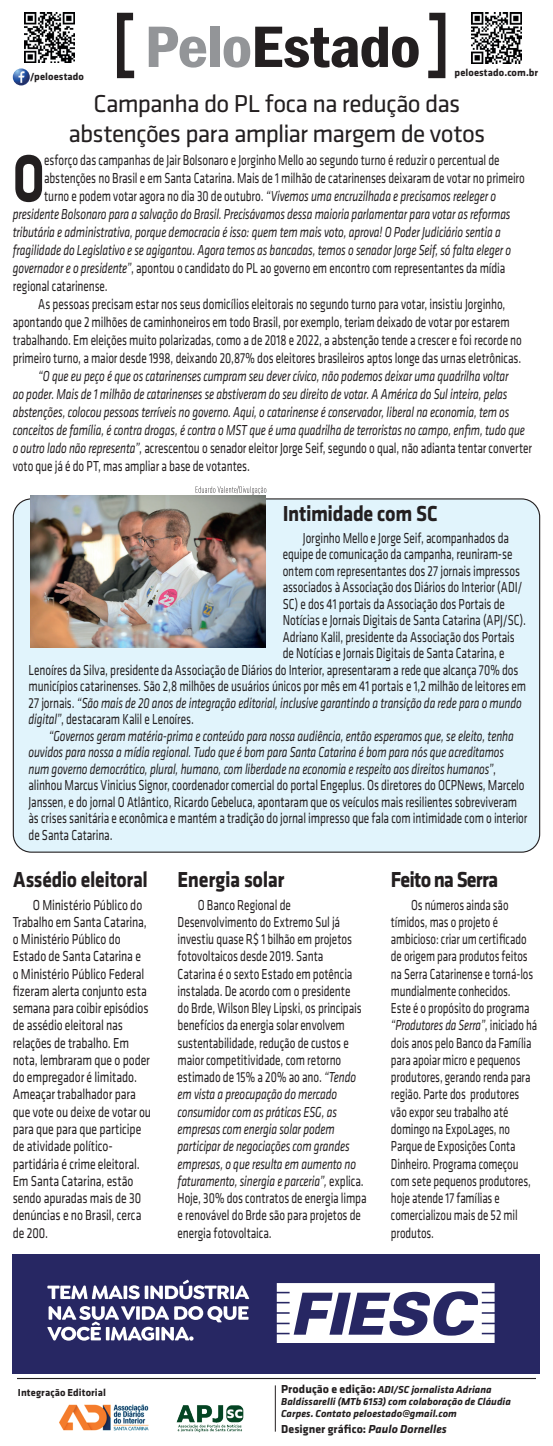
<style>
.page{position:relative;width:553px;height:1446px;background:#fff}
.page>*{position:absolute;margin:0;border:0;box-sizing:border-box;transform-origin:0 0}
.t1{font:700 69px "Klavika CH";color:#231f20;scale:.75 1}
.t2{font:600 condensed 60.45px "Franklin Gothic";letter-spacing:-.02em;color:#231f20;scale:1.1 1}
.t3{font:25.35px/30.5px "Klavika CH";letter-spacing:-.03em;color:#231f20;text-align:center}
.t4{font:700 22.5px "Klavika CH";letter-spacing:-.02em;color:#231f20;scale:.9 1}
.t5{font:700 22.5px "Klavika CH";letter-spacing:-.02em;color:#231f20;scale:.88 1}
.t6{font:700 22.5px "Klavika CH";letter-spacing:-.04em;color:#231f20;scale:.9 1}
.t7{font:15px/17.2px "Klavika CH";letter-spacing:-.01em;color:#231f20;scale:.75 1}
.t8{font:italic 15px/18px "Klavika CH";letter-spacing:-.01em;color:#231f20;scale:.75 1}
.t9{font:15px/17.2px "Klavika CH";letter-spacing:-.01em;color:#231f20;scale:.73 1}
.t10{font:15px/17.2px "Klavika CH";letter-spacing:-.01em;color:#231f20;scale:.78 1}
.t11{font:700 12px "Klavika CH";letter-spacing:.005em;color:#231f20}
.t12{font:italic 700 10.5px/12px "Klavika CH";letter-spacing:.005em;color:#231f20}
.t13{font:700 10.5px "Klavika CH";letter-spacing:.01em;color:#231f20}
.s1{color:#939598}
.s2{font-style:normal}
.s3{font-style:italic}
.s4{font-style:normal;font-size:12px}
</style>
<div class="page">
<div style="left:13px;top:499px;width:526px;height:353px;background:#e1f4fc;border-radius:18px"></div>
<img style="left:59px;top:1404px;width:90px;height:27px">
<hr style="left:275px;top:1385px;width:1px;height:46px;background:#231f20">
<img style="left:24px;top:13px;width:51px;height:50px">
<img style="left:471px;top:13px;width:50px;height:50px">
<img style="left:13px;top:68px;width:17px;height:17px;border-radius:9px">
<hr style="left:17px;top:1378px;width:519px;height:1px;background:#231f20">
<img style="left:30px;top:495px;width:236px;height:152px">
<img style="left:176px;top:1405px;width:68px;height:28px">
<div style="left:13px;top:1254px;width:527px;height:120px;background:#272763"></div>
<svg style="left:47px;top:1285px;width:93px;height:14px"></svg>
<hr style="left:145px;top:1285px;width:3px;height:14px;background:#fff">
<svg style="left:150px;top:1279px;width:79px;height:20px"></svg>
<svg style="left:230px;top:1285px;width:4px;height:14px"></svg>
<svg style="left:235px;top:1285px;width:14px;height:14px"></svg>
<svg style="left:47px;top:1306px;width:201px;height:34px"></svg>
<svg style="left:277px;top:1283px;width:217px;height:60px"></svg>
<svg style="left:428px;top:12px;width:18px;height:67px"></svg>
<svg style="left:117px;top:12px;width:18px;height:67px"></svg>
<svg style="left:196px;top:486px;width:70px;height:9px"></svg>
<h2 class="t2" style="left:144px;top:6px;width:252px"><span class="s1">Pelo</span>Estado</h2>
<p class="t13" style="left:30px;top:69px;width:56px">/peloestado</p>
<p class="t13" style="left:454px;top:65px;width:85px">peloestado.com.br</p>
<h3 class="t3" style="left:68px;top:87px;width:418px">Campanha do PL foca na redução das abstenções para ampliar margem de votos</h3>
<h1 class="t1" style="left:13px;top:129px;width:44px">O</h1>
<p class="t7" style="left:44px;top:151px;width:609px">esforço das campanhas de Jair Bolsonaro e Jorginho Mello ao segundo turno é reduzir o percentual de</p>
<p class="t7" style="left:44px;top:169px;width:642px">abstenções no Brasil e em Santa Catarina. Mais de 1 milhão de catarinenses deixaram de votar no primeiro</p>
<p class="t8" style="left:44px;top:187px;width:604px"><span class="s2">turno e podem votar agora no dia 30 de outubro.</span> “Vivemos uma encruzilhada e precisamos reeleger o</p>
<p class="t8" style="left:13px;top:205px;width:665px">presidente Bolsonaro para a salvação do Brasil. Precisávamos dessa maioria parlamentar para votar as reformas</p>
<p class="t8" style="left:13px;top:223px;width:652px">tributária e administrativa, porque democracia é isso: quem tem mais voto, aprova! O Poder Judiciário sentia a</p>
<p class="t8" style="left:13px;top:241px;width:666px">fragilidade do Legislativo e se agigantou. Agora temos as bancadas, temos o senador Jorge Seif, só falta eleger o</p>
<p class="t7" style="left:13px;top:259px;width:658px"><span class="s3">governador e o presidente”</span>, apontou o candidato do PL ao governo em encontro com representantes da mídia</p>
<p class="t7" style="left:13px;top:277px;width:128px">regional catarinense.</p>
<p class="t7" style="left:38px;top:295px;width:624px">As pessoas precisam estar nos seus domicílios eleitorais no segundo turno para votar, insistiu Jorginho,</p>
<p class="t7" style="left:13px;top:313px;width:664px">apontando que 2 milhões de caminhoneiros em todo Brasil, por exemplo, teriam deixado de votar por estarem</p>
<p class="t7" style="left:13px;top:331px;width:680px">trabalhando. Em eleições muito polarizadas, como a de 2018 e 2022, a abstenção tende a crescer e foi recorde no</p>
<p class="t7" style="left:13px;top:349px;width:679px">primeiro turno, a maior desde 1998, deixando 20,87% dos eleitores brasileiros aptos longe das urnas eletrônicas.</p>
<p class="t8" style="left:13px;top:367px;width:693px;text-indent:26px">“O que eu peço é que os catarinenses cumpram seu dever cívico, não podemos deixar uma quadrilha voltar<br>ao poder. Mais de 1 milhão de catarinenses se abstiveram do seu direito de votar. A América do Sul inteira, pelas abstenções, colocou pessoas terríveis no governo. Aqui, o catarinense é conservador, liberal na economia, tem os conceitos de família, é contra drogas, é contra o MST que é uma quadrilha de terroristas no campo, enfim, tudo que o outro lado não representa”<span class="s2">, acrescentou o senador eleitor Jorge Seif, segundo o qual, não adianta tentar converter voto que já é do PT, mas ampliar a base de votantes.</span></p>
<h3 class="t4" style="left:283px;top:497px;width:174px">Intimidade com SC</h3>
<p class="t7" style="left:303px;top:528px;width:276px">Jorginho Mello e Jorge Seif, acompanhados da</p>
<p class="t7" style="left:283px;top:545px;width:308px">equipe de comunicação da campanha, reuniram-se</p>
<p class="t7" style="left:283px;top:561px;width:318px">ontem com representantes dos 27 jornais impressos</p>
<p class="t7" style="left:283px;top:578px;width:321px">associados à Associação dos Diários do Interior (ADI/</p>
<p class="t7" style="left:283px;top:594px;width:298px">SC) e dos 41 portais da Associação dos Portais de</p>
<p class="t7" style="left:283px;top:611px;width:326px">Notícias e Jornais Digitais de Santa Catarina (APJ/SC).</p>
<p class="t7" style="left:283px;top:627px;width:311px">Adriano Kalil, presidente da Associação dos Portais</p>
<p class="t7" style="left:283px;top:644px;width:297px">de Notícias e Jornais Digitais de Santa Catarina, e</p>
<p class="t7" style="left:29px;top:660px;width:654px">Lenoíres da Silva, presidente da Associação de Diários do Interior, apresentaram a rede que alcança 70% dos</p>
<p class="t7" style="left:29px;top:677px;width:665px">municípios catarinenses. São 2,8 milhões de usuários únicos por mês em 41 portais e 1,2 milhão de leitores em</p>
<p class="t8" style="left:29px;top:693px;width:659px"><span class="s2">27 jornais.</span> “São mais de 20 anos de integração editorial, inclusive garantindo a transição da rede para o mundo</p>
<p class="t7" style="left:29px;top:710px;width:222px"><span class="s3">digital”</span>, destacaram Kalil e Lenoíres.</p>
<p class="t8" style="left:49px;top:726px;width:621px">“Governos geram matéria-prima e conteúdo para nossa audiência, então esperamos que, se eleito, tenha</p>
<p class="t8" style="left:29px;top:743px;width:635px">ouvidos para nossa a mídia regional. Tudo que é bom para Santa Catarina é bom para nós que acreditamos</p>
<p class="t8" style="left:29px;top:759px;width:625px">num governo democrático, plural, humano, com liberdade na economia e respeito aos direitos humanos”<span class="s2">,</span></p>
<p class="t7" style="left:29px;top:776px;width:663px">alinhou Marcus Vinicius Signor, coordenador comercial do portal Engeplus. Os diretores do OCPNews, Marcelo</p>
<p class="t7" style="left:29px;top:792px;width:653px">Janssen, e do jornal O Atlântico, Ricardo Gebeluca, apontaram que os veículos mais resilientes sobreviveram</p>
<p class="t7" style="left:29px;top:809px;width:666px">às crises sanitária e econômica e mantém a tradição do jornal impresso que fala com intimidade com o interior</p>
<p class="t7" style="left:29px;top:825px;width:114px">de Santa Catarina.</p>
<h3 class="t5" style="left:13px;top:863px;width:155px">Assédio eleitoral</h3>
<h3 class="t6" style="left:391px;top:863px;width:121px">Feito na Serra</h3>
<h3 class="t4" style="left:178px;top:863px;width:120px">Energia solar</h3>
<p class="t10" style="left:13px;top:895px;width:179px;text-indent:20px">O Ministério Público do<br>Trabalho em Santa Catarina, o Ministério Público do<br>Estado de Santa Catarina e<br>o Ministério Público Federal fizeram alerta conjunto esta semana para coibir episódios de assédio eleitoral nas relações de trabalho. Em nota, lembraram que o poder do empregador é limitado.<br>Ameaçar trabalhador para que vote ou deixe de votar ou para que para que participe de atividade político&shy;partidária é crime eleitoral.<br>Em Santa Catarina, estão sendo apuradas mais de 30 denúncias e no Brasil, cerca de 200.</p>
<p class="t7" style="left:178px;top:895px;width:253px;text-indent:20px">O Banco Regional de Desenvolvimento do Extremo Sul já investiu quase R$ 1 bilhão em projetos fotovoltaicos desde 2019. Santa<br>Catarina é o sexto Estado em potência instalada. De acordo com o presidente<br>do Brde, Wilson Bley Lipski, os principais benefícios da energia solar envolvem sustentabilidade, redução de custos e maior competitividade, com retorno estimado de 15% a 20% ao ano. <span class="s3">“Tendo em vista a preocupação do mercado consumidor com as práticas ESG, as empresas com energia solar podem participar de negociações com grandes empresas, o que resulta em aumento no faturamento, sinergia e parceria”,</span> explica.<br>Hoje, 30% dos contratos de energia limpa e renovável do Brde são para projetos de energia fotovoltaica.</p>
<p class="t9" style="left:391px;top:895px;width:202px;text-indent:20px">Os números ainda são tímidos, mas o projeto é ambicioso: criar um certificado de origem para produtos feitos na Serra Catarinense e torná-los mundialmente conhecidos.<br>Este é o propósito do programa <span class="s3">“Produtores da Serra”</span>, iniciado há dois anos pelo Banco da Família para apoiar micro e pequenos produtores, gerando renda para região. Parte dos produtores vão expor seu trabalho até domingo na ExpoLages, no<br>Parque de Exposições Conta<br>Dinheiro. Programa começou com sete pequenos produtores, hoje atende 17 famílias e comercializou mais de 52 mil produtos.</p>
<p class="t13" style="left:18px;top:1385px;width:89px">Integração Editorial</p>
<p class="t12" style="left:281px;top:1383px;width:231px"><span class="s4">Produção e edição:</span> ADI/SC jornalista Adriana<br>Baldissarelli (MTb 6153) com colaboração de Cláudia<br>Carpes. Contato peloestado@gmail.com</p>
<p class="t11" style="left:281px;top:1420px;width:167px">Designer gráfico: <span class="s3">Paulo Dornelles</span></p>
</div>
